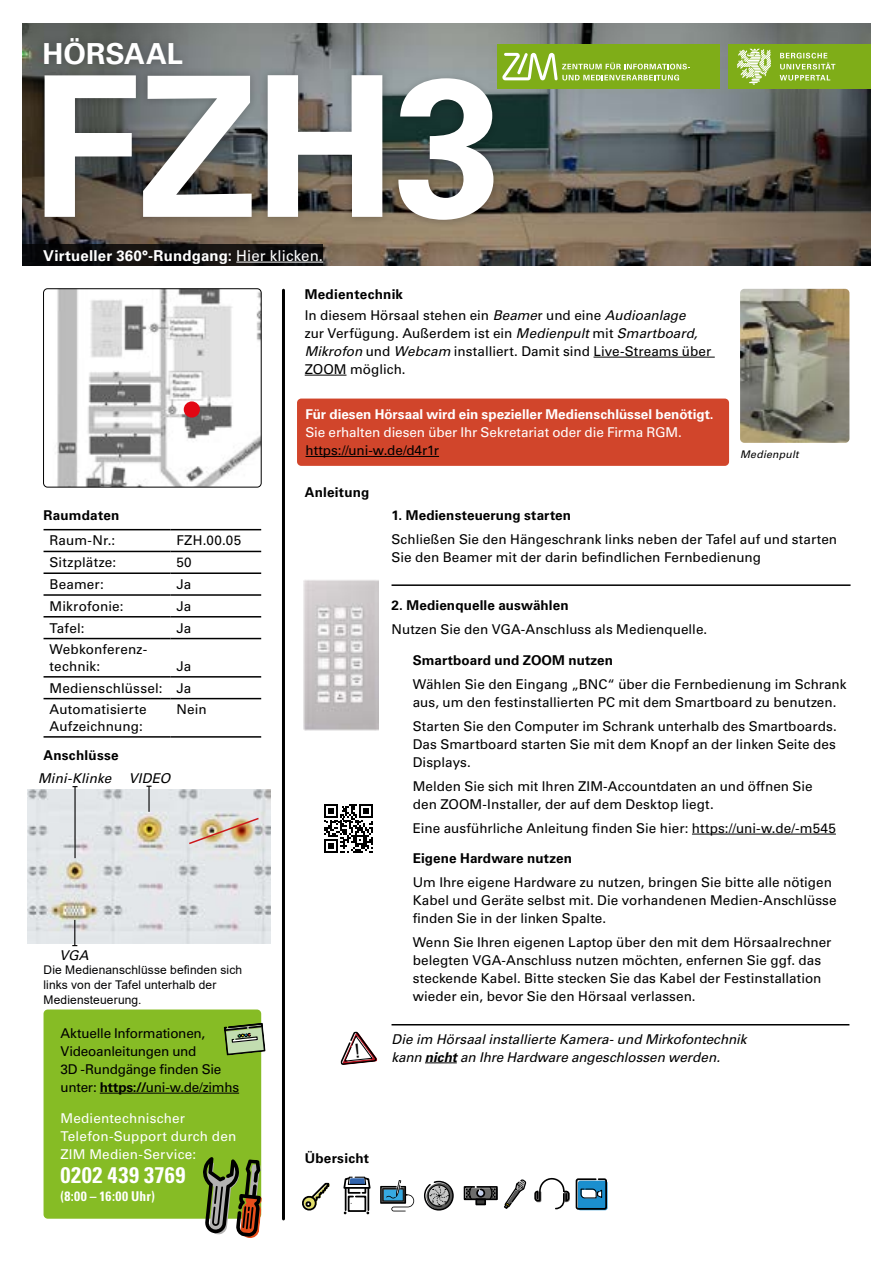
<style>
.page{position:relative;width:893px;height:1263px;background:#fff}
.page>*{position:absolute;margin:0;border:0;box-sizing:border-box;transform-origin:0 0}
.t1{font:700 195.9px "Univers LT Std";color:#fff}
.t2{font:700 28.95px "Univers LT Std";color:#fff}
.t3{font:700 condensed 22.5px "Univers LT Pro";letter-spacing:.03em;color:#fff}
.t4{font:700 15px "Univers LT Std";letter-spacing:.01em;color:#fff}
.t5{font:13.5px/18px "Univers LT Pro 55 Roman";color:#000}
.t6{font:13.5px/21.8px "Univers LT Std";letter-spacing:.01em;color:#000}
.t7{font:13.5px/18px "Univers LT Pro 55 Roman";letter-spacing:.005em;color:#fff}
.t8{font:italic 13.5px/18px "Univers LT Pro 55";letter-spacing:-.005em;color:#000}
.t9{font:700 13.5px "Univers LT Pro 65";letter-spacing:.01em;color:#000}
.t10{font:13.5px/18px "Univers LT Pro 55 Roman";letter-spacing:-.02em;color:#000}
.t11{font:700 13.5px "Univers LT Pro 65";color:#fff}
.t12{font:700 13.5px "Univers LT Std";letter-spacing:.02em;color:#000}
.t13{font:italic 13.5px "Univers LT Std";letter-spacing:.005em;color:#000}
.t14{font:700 condensed 13.5px "Univers LT Pro";letter-spacing:.015em;color:#fff}
.t15{font:12px/15px "Arial";letter-spacing:.01em;color:#020203}
.t16{font:italic 10.5px "Univers LT Pro 55";letter-spacing:.02em;color:#000}
.s1{font-weight:400}
.s2{font-family:"Univers LT Pro 65";font-weight:700}
.s3{font-family:"Univers LT Pro 55";font-style:italic}
</style>
<div class="page">
<img style="left:27px;top:790px;width:243px;height:154px">
<img style="left:44px;top:290px;width:217px;height:197px">
<div style="left:43px;top:288px;width:219px;height:199px;border:1px solid #000;border-radius:4px"></div>
<div style="left:184px;top:401px;width:16px;height:17px;background:#e30613;border-radius:50%"></div>
<hr style="left:44px;top:551px;width:126px;height:1px;background:#000">
<hr style="left:170px;top:551px;width:91px;height:1px;background:#000">
<hr style="left:44px;top:572px;width:126px;height:2px;background:#000">
<hr style="left:170px;top:572px;width:91px;height:2px;background:#000">
<hr style="left:44px;top:594px;width:126px;height:2px;background:#000">
<hr style="left:170px;top:594px;width:91px;height:2px;background:#000">
<hr style="left:44px;top:616px;width:126px;height:1px;background:#000">
<hr style="left:170px;top:616px;width:91px;height:1px;background:#000">
<hr style="left:44px;top:638px;width:126px;height:1px;background:#000">
<hr style="left:170px;top:638px;width:91px;height:1px;background:#000">
<hr style="left:44px;top:529px;width:126px;height:1px;background:#000">
<hr style="left:170px;top:529px;width:91px;height:1px;background:#000">
<hr style="left:44px;top:676px;width:126px;height:2px;background:#000">
<hr style="left:170px;top:676px;width:91px;height:2px;background:#000">
<hr style="left:44px;top:698px;width:126px;height:1px;background:#000">
<hr style="left:170px;top:698px;width:91px;height:1px;background:#000">
<hr style="left:44px;top:736px;width:126px;height:2px;background:#000">
<hr style="left:170px;top:736px;width:91px;height:2px;background:#000">
<img style="left:22px;top:23px;width:849px;height:243px">
<div style="left:37px;top:29px;width:463px;height:200px;background:#000;opacity:.25"></div>
<hr style="left:692px;top:834px;width:144px;height:1px;background:#000">
<hr style="left:425px;top:1062px;width:32px;height:1px;background:#000">
<hr style="left:392px;top:584px;width:458px;height:2px;background:#000">
<hr style="left:391px;top:1024px;width:458px;height:1px;background:#000">
<img style="left:740px;top:289px;width:109px;height:154px">
<svg style="left:424px;top:1181px;width:30px;height:29px"></svg>
<svg style="left:343px;top:1177px;width:28px;height:37px"></svg>
<div style="left:477px;top:1199px;width:8px;height:6px;background:#3c3c3b"></div>
<div style="left:475px;top:1198px;width:11px;height:7px;border:2px solid #020203"></div>
<svg style="left:464px;top:1186px;width:34px;height:15px"></svg>
<svg style="left:302px;top:1182px;width:28px;height:29px"></svg>
<hr style="left:594px;top:357px;width:121px;height:1px;background:#000">
<hr style="left:305px;top:375px;width:41px;height:1px;background:#000">
<hr style="left:148px;top:786px;width:2px;height:26px;background:#000">
<hr style="left:74px;top:787px;width:2px;height:71px;background:#000">
<svg style="left:72px;top:920px;width:5px;height:26px"></svg>
<svg style="left:324px;top:804px;width:49px;height:49px"></svg>
<div style="left:578px;top:1181px;width:30px;height:29px;background:#1b8fcf;border-radius:2px"></div>
<div style="left:576px;top:1178px;width:31px;height:32px;border:2px solid #000;border-radius:2px"></div>
<svg style="left:580px;top:1188px;width:22px;height:11px"></svg>
<div style="left:297px;top:399px;width:432px;height:67px;background:#d1452b;border-radius:4px"></div>
<hr style="left:306px;top:456px;width:133px;height:1px;background:#000">
<svg style="left:187px;top:816px;width:73px;height:29px;background:#d5c1ad"></svg>
<svg style="left:380px;top:1180px;width:34px;height:31px"></svg>
<img style="left:304px;top:580px;width:75px;height:151px">
<svg style="left:504px;top:1179px;width:22px;height:30px"></svg>
<svg style="left:534px;top:1178px;width:36px;height:31px"></svg>
<hr style="left:282px;top:290px;width:3px;height:929px;background:#000">
<div style="left:44px;top:1009px;width:217px;height:210px;background:#86bc25;border-radius:4px"></div>
<hr style="left:100px;top:1093px;width:139px;height:1px;background:#000">
<div style="left:728px;top:44px;width:143px;height:45px;background:#7fad18"></div>
<svg style="left:780px;top:53px;width:55px;height:28px"></svg>
<svg style="left:737px;top:49px;width:34px;height:36px"></svg>
<div style="left:497px;top:44px;width:223px;height:45px;background:#7fad18"></div>
<svg style="left:502px;top:53px;width:188px;height:27px"></svg>
<svg style="left:202px;top:1157px;width:60px;height:81px"></svg>
<svg style="left:224px;top:1023px;width:42px;height:32px"></svg>
<div style="left:22px;top:244px;width:301px;height:22px;background:linear-gradient(to right,#0a0a0b,#11100f)"></div>
<hr style="left:236px;top:262px;width:87px;height:1px;background:#fff">
<svg style="left:340px;top:1031px;width:37px;height:34px"></svg>
<h2 class="t2" style="left:43px;top:36px;width:142px">HÖRSAAL</h2>
<h1 class="t1" style="left:31px;top:31px;width:473px">FZH3</h1>
<p class="t4" style="left:43px;top:246px;width:281px">Virtueller 360°-Rundgang: <span class="s1">Hier klicken.</span></p>
<p class="t12" style="left:305px;top:286px;width:100px">Medientechnik</p>
<p class="t12" style="left:44px;top:507px;width:77px">Raumdaten</p>
<p class="t6" style="left:50px;top:530px;width:67px">Raum-Nr.:</p>
<p class="t6" style="left:176px;top:530px;width:66px">FZH.00.05</p>
<p class="t6" style="left:50px;top:552px;width:68px">Sitzplätze:</p>
<p class="t6" style="left:176px;top:552px;width:17px">50</p>
<p class="t6" style="left:50px;top:573px;width:56px">Beamer:</p>
<p class="t6" style="left:176px;top:573px;width:16px">Ja</p>
<p class="t6" style="left:50px;top:595px;width:76px">Mikrofonie:</p>
<p class="t6" style="left:176px;top:595px;width:16px">Ja</p>
<p class="t6" style="left:50px;top:617px;width:36px">Tafel:</p>
<p class="t6" style="left:176px;top:617px;width:16px">Ja</p>
<p class="t6" style="left:50px;top:641px;width:99px;line-height:16.5px">Webkonferenz&shy;technik:</p>
<p class="t6" style="left:50px;top:655px;width:143px;text-align:justify;text-indent:127px">Ja Medienschlüssel: Ja Automatisierte</p>
<p class="t6" style="left:50px;top:715px;width:95px">Aufzeichnung:</p>
<p class="t6" style="left:176px;top:699px;width:32px">Nein</p>
<p class="t12" style="left:44px;top:748px;width:77px">Anschlüsse</p>
<p class="t13" style="left:38px;top:770px;width:75px">Mini-Klinke</p>
<p class="t13" style="left:129px;top:770px;width:43px">VIDEO</p>
<p class="t13" style="left:60px;top:947px;width:31px">VGA</p>
<p class="t15" style="left:44px;top:962px;width:200px">Die Medienanschlüsse befinden sich links von der Tafel unterhalb der<br>Mediensteuerung.</p>
<p class="t10" style="left:61px;top:1023px;width:180px">Aktuelle Informationen,<br>Videoanleitungen und<br>3D -Rundgänge finden Sie unter: <span class="s2">https://</span>uni-w.de/zimhs</p>
<p class="t7" style="left:61px;top:1108px;width:177px">Medientechnischer<br>Telefon-Support durch den<br>ZIM Medien-Service:</p>
<h3 class="t3" style="left:61px;top:1161px;width:126px">0202 439 3769</h3>
<p class="t14" style="left:61px;top:1187px;width:96px">(8:00 – 16:00 Uhr)</p>
<p class="t5" style="left:305px;top:305px;width:408px">In diesem Hörsaal stehen ein <span class="s3">Beame</span>r und eine <span class="s3">Audioanlage<br></span>zur Verfügung. Außerdem ist ein <span class="s3">Medienpult</span> mit <span class="s3">Smartboard, Mikrofon</span> und <span class="s3">Webcam</span> installiert. Damit sind Live-Streams über ZOOM möglich.</p>
<p class="t11" style="left:306px;top:405px;width:410px">Für diesen Hörsaal wird ein spezieller Medienschlüssel benötigt.</p>
<p class="t7" style="left:306px;top:423px;width:378px">Sie erhalten diesen über Ihr Sekretariat oder die Firma RGM.</p>
<p class="t5" style="left:306px;top:441px;width:135px">https://uni-w.de/d4r1r</p>
<p class="t12" style="left:305px;top:484px;width:66px">Anleitung</p>
<p class="t16" style="left:740px;top:447px;width:60px">Medienpult</p>
<p class="t9" style="left:392px;top:506px;width:181px">1. Mediensteuerung starten</p>
<p class="t5" style="left:392px;top:529px;width:447px">Schließen Sie den Hängeschrank links neben der Tafel auf und starten<br>Sie den Beamer mit der darin befindlichen Fernbedienung</p>
<p class="t9" style="left:392px;top:596px;width:179px">2. Medienquelle auswählen</p>
<p class="t5" style="left:392px;top:619px;width:317px">Nutzen Sie den VGA-Anschluss als Medienquelle.</p>
<p class="t9" style="left:413px;top:650px;width:202px">Smartboard und ZOOM nutzen</p>
<p class="t5" style="left:413px;top:674px;width:435px">Wählen Sie den Eingang „BNC“ über die Fernbedienung im Schrank aus, um den festinstallierten PC mit dem Smartboard zu benutzen.</p>
<p class="t5" style="left:413px;top:716px;width:425px;text-align:justify">Starten Sie den Computer im Schrank unterhalb des Smartboards.<br>Das Smartboard starten Sie mit dem Knopf an der linken Seite des Displays.</p>
<p class="t5" style="left:413px;top:776px;width:401px">Melden Sie sich mit Ihren ZIM-Accountdaten an und öffnen Sie den ZOOM-Installer, der auf dem Desktop liegt.</p>
<p class="t5" style="left:413px;top:818px;width:425px">Eine ausführliche Anleitung finden Sie hier: https://uni-w.de/-m545</p>
<p class="t9" style="left:413px;top:849px;width:161px">Eigene Hardware nutzen</p>
<p class="t5" style="left:413px;top:873px;width:425px">Um Ihre eigene Hardware zu nutzen, bringen Sie bitte alle nötigen<br>Kabel und Geräte selbst mit. Die vorhandenen Medien-Anschlüsse finden Sie in der linken Spalte.</p>
<p class="t5" style="left:413px;top:933px;width:420px">Wenn Sie Ihren eigenen Laptop über den mit dem Hörsaalrechner belegten VGA-Anschluss nutzen möchten, enfernen Sie ggf. das steckende Kabel. Bitte stecken Sie das Kabel der Festinstallation wieder ein, bevor Sie den Hörsaal verlassen.</p>
<p class="t8" style="left:391px;top:1029px;width:356px">Die im Hörsaal installierte Kamera- und Mirkofontechnik kann <span class="s2">nicht</span> an Ihre Hardware angeschlossen werden.</p>
<p class="t12" style="left:305px;top:1151px;width:66px">Übersicht</p>
</div>
